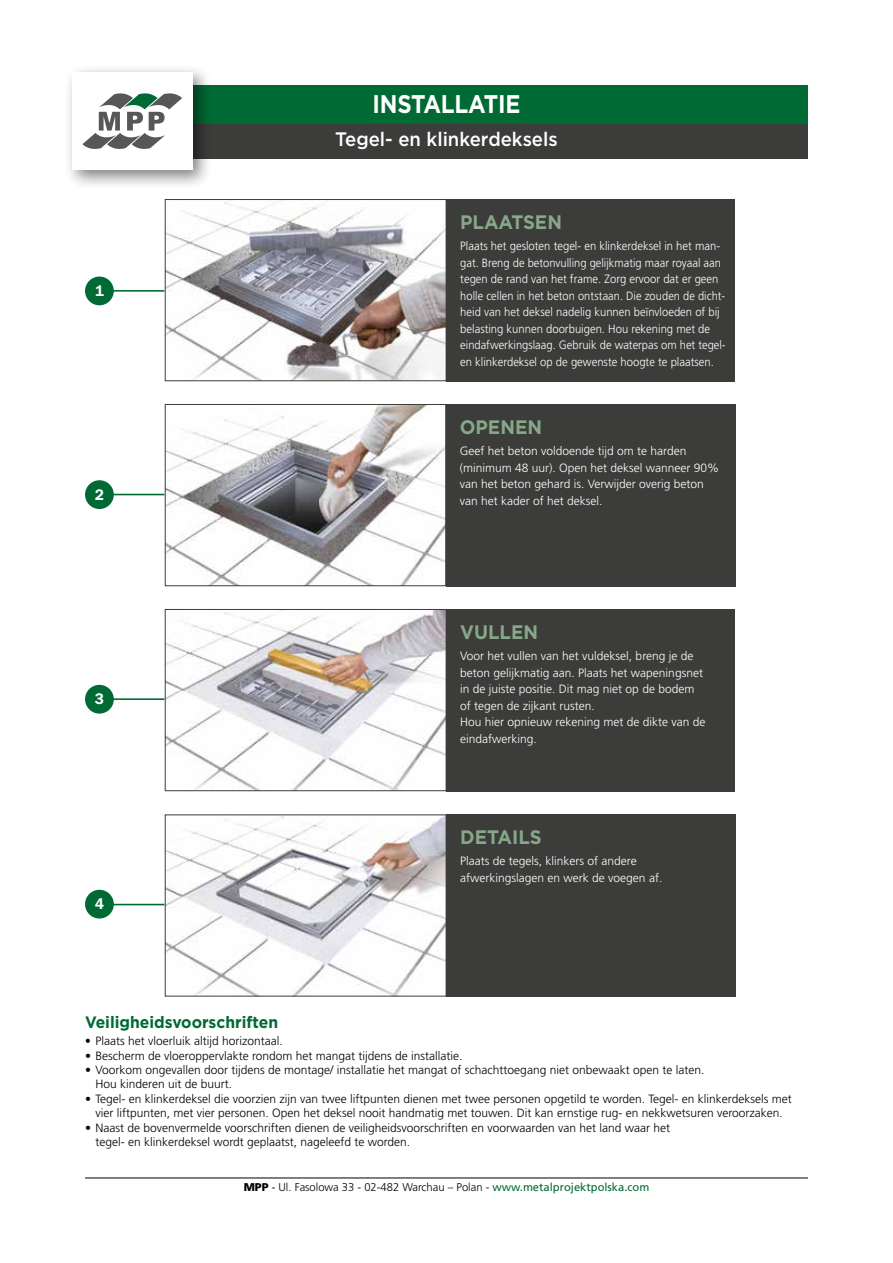
<style>
.page{position:relative;width:893px;height:1263px;background:#fff}
.page>*{position:absolute;margin:0;border:0;box-sizing:border-box;transform-origin:0 0}
.t1{font:700 25.5px "Gotham";letter-spacing:-.01em;color:#fff;scale:.88 1}
.t2{font:700 19.5px "Gotham";color:#87a888;scale:.95 1}
.t3{font:500 19.5px "Gotham";color:#fff;scale:.95 1}
.t4{font:700 16.5px "Gotham";color:#006a34;scale:.95 1}
.t5{font:600 15.15px "Franklin Gothic IT Cby BT";color:#fff}
.t6{font:300 12px/14.4px "Frutiger";color:#000}
.t7{font:300 12px/16.5px "Frutiger";color:#fff}
.t8{font:300 12px/16.5px "Frutiger";color:#fff;scale:.94 1}
.t9{font:300 12px "Frutiger";color:#000;scale:.95 1}
.t10{font:300 11.25px "Frutiger";color:#000}
.s1{font-weight:900}
.s2{font-weight:400}
.s3{font-weight:400;color:#006a34}
</style>
<div class="page">
<div style="left:85px;top:85px;width:723px;height:39px;background:#006a34"></div>
<div style="left:85px;top:124px;width:723px;height:34px;background:#3c3c3b"></div>
<hr style="left:85px;top:1178px;width:723px;height:1px;background:#000">
<div style="left:64px;top:64px;width:148px;height:126px;background:#000;opacity:.5"></div>
<div style="left:72px;top:72px;width:120px;height:98px;background:#fff"></div>
<svg style="left:82px;top:93px;width:100px;height:56px"></svg>
<img style="left:167px;top:202px;width:277px;height:177px">
<div style="left:165px;top:199px;width:281px;height:182px;border:1px solid #3c3c3b"></div>
<div style="left:446px;top:199px;width:289px;height:182px;background:#3c3c3b"></div>
<img style="left:167px;top:406px;width:277px;height:178px">
<div style="left:165px;top:404px;width:281px;height:182px;border:1px solid #3c3c3b"></div>
<img style="left:167px;top:611px;width:277px;height:178px">
<div style="left:165px;top:609px;width:281px;height:182px;border:1px solid #3c3c3b"></div>
<img style="left:167px;top:816px;width:277px;height:178px">
<div style="left:446px;top:404px;width:289px;height:182px;background:#3c3c3b"></div>
<div style="left:446px;top:609px;width:289px;height:182px;background:#3c3c3b"></div>
<div style="left:446px;top:814px;width:290px;height:182px;background:#3c3c3b"></div>
<hr style="left:103px;top:290px;width:61px;height:2px;background:#006a34">
<hr style="left:103px;top:494px;width:61px;height:1px;background:#006a34">
<hr style="left:103px;top:698px;width:61px;height:2px;background:#006a34">
<hr style="left:103px;top:904px;width:61px;height:1px;background:#006a34">
<div style="left:86px;top:277px;width:27px;height:28px;background:#006a34;border-radius:50%"></div>
<div style="left:85px;top:277px;width:29px;height:28px;border:1px solid #006a34;border-radius:50%"></div>
<div style="left:86px;top:481px;width:27px;height:27px;background:#006a34;border-radius:50%"></div>
<div style="left:85px;top:480px;width:29px;height:29px;border:1px solid #006a34;border-radius:50%"></div>
<div style="left:86px;top:685px;width:27px;height:28px;background:#006a34;border-radius:50%"></div>
<div style="left:85px;top:685px;width:29px;height:29px;border:1px solid #006a34;border-radius:50%"></div>
<div style="left:86px;top:890px;width:27px;height:28px;background:#006a34;border-radius:50%"></div>
<div style="left:85px;top:890px;width:29px;height:28px;border:1px solid #006a34;border-radius:50%"></div>
<p class="t5" style="left:95px;top:281px;width:11px">1</p>
<p class="t5" style="left:95px;top:485px;width:11px">2</p>
<p class="t5" style="left:95px;top:689px;width:11px">3</p>
<p class="t5" style="left:95px;top:894px;width:11px">4</p>
<h1 class="t1" style="left:373px;top:89px;width:170px">INSTALLATIE</h1>
<h2 class="t3" style="left:335px;top:128px;width:236px">Tegel- en klinkerdeksels</h2>
<h2 class="t2" style="left:460px;top:211px;width:109px">PLAATSEN</h2>
<p class="t8" style="left:460px;top:238px;width:284px">Plaats het gesloten tegel- en klinkerdeksel in het man&shy;gat. Breng de betonvulling gelijkmatig maar royaal aan tegen de rand van het frame. Zorg ervoor dat er geen holle cellen in het beton ontstaan. Die zouden de dicht&shy;heid van het deksel nadelig kunnen beïnvloeden of bij belasting kunnen doorbuigen. Hou rekening met de eindafwerkingslaag. Gebruik de waterpas om het tegel&shy;en klinkerdeksel op de gewenste hoogte te plaatsen.</p>
<h2 class="t2" style="left:460px;top:416px;width:88px">OPENEN</h2>
<p class="t7" style="left:460px;top:443px;width:261px">Geef het beton voldoende tijd om te harden (minimum 48 uur). Open het deksel wanneer 90% van het beton gehard is. Verwijder overig beton van het kader of het deksel.</p>
<h2 class="t2" style="left:460px;top:621px;width:83px">VULLEN</h2>
<p class="t7" style="left:460px;top:648px;width:247px">Voor het vullen van het vuldeksel, breng je de beton gelijkmatig aan. Plaats het wapeningsnet in de juiste positie. Dit mag niet op de bodem of tegen de zijkant rusten.<br>Hou hier opnieuw rekening met de dikte van de eindafwerking.</p>
<h2 class="t2" style="left:460px;top:826px;width:87px">DETAILS</h2>
<p class="t7" style="left:460px;top:853px;width:204px">Plaats de tegels, klinkers of andere afwerkingslagen en werk de voegen af.</p>
<h3 class="t4" style="left:85px;top:1012px;width:205px">Veiligheidsvoorschriften</h3>
<p class="t9" style="left:85px;top:1034px;width:210px">• Plaats het vloerluik altijd horizontaal.</p>
<p class="t6" style="left:85px;top:1048px;width:379px">• Bescherm de vloeroppervlakte rondom het mangat tijdens de installatie.</p>
<p class="t6" style="left:96px;top:1063px;width:610px;text-indent:-10px">• Voorkom ongevallen door tijdens de montage/ installatie het mangat of schachttoegang niet onbewaakt open te laten.<br>Hou kinderen uit de buurt.</p>
<p class="t6" style="left:85px;top:1092px;width:708px;text-align:center">• Tegel- en klinkerdeksel die voorzien zijn van twee liftpunten dienen met twee personen opgetild te worden. Tegel- en klinkerdeksels met vier liftpunten, met vier personen. Open het deksel nooit handmatig met touwen. Dit kan ernstige rug- en nekkwetsuren veroorzaken.</p>
<p class="t6" style="left:96px;top:1120px;width:576px;text-indent:-10px">• Naast de bovenvermelde voorschriften dienen de veiligheidsvoorschriften en voorwaarden van het land waar het tegel- en klinkerdeksel wordt geplaatst, nageleefd te worden.</p>
<p class="t10" style="left:244px;top:1181px;width:407px"><span class="s1">MPP</span> <span class="s2">-</span> Ul. Fasolowa 33 - 02-482 Warchau – Polan - <span class="s3">www.metalprojektpolska.com</span></p>
</div>
